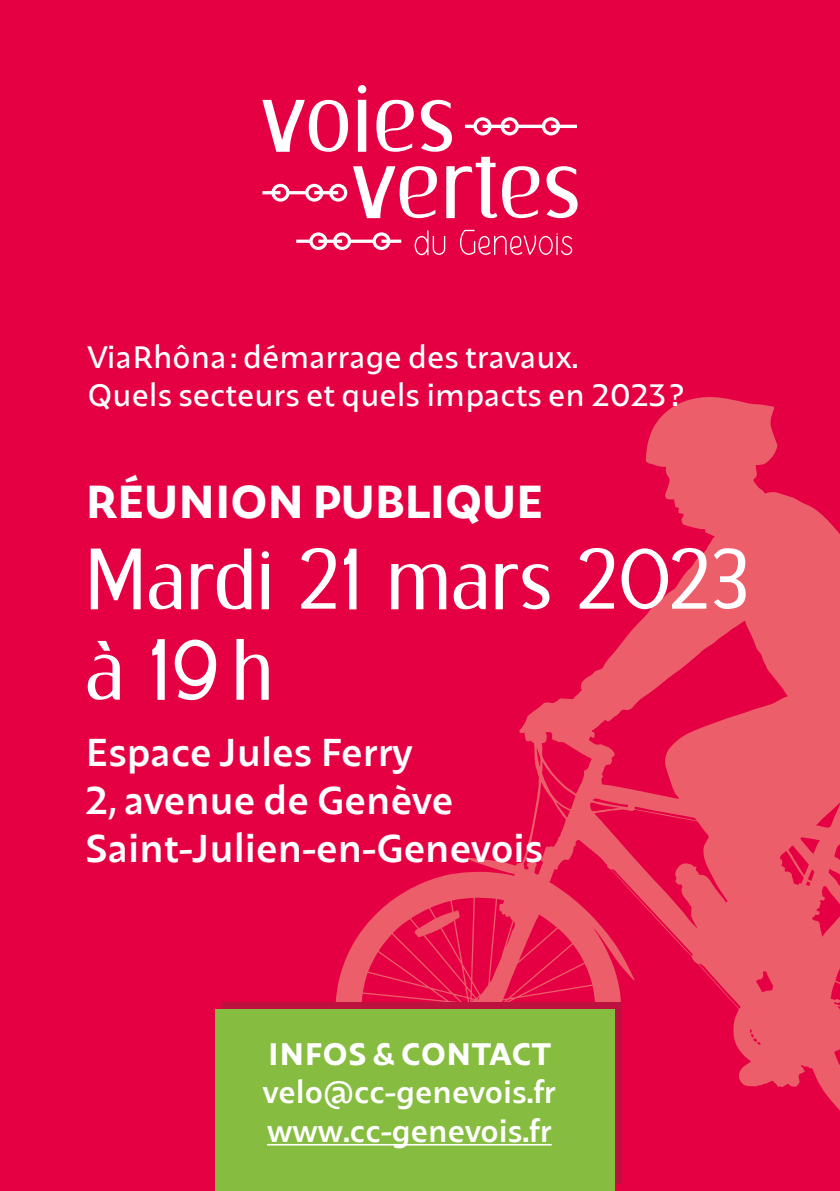
<style>
.page{position:relative;width:840px;height:1191px;background:#fff}
.page>*{position:absolute;margin:0;border:0;box-sizing:border-box;transform-origin:0 0}
.t1{font:300 86.8px/90.4px "Gelael";color:#fff}
.t2{font:700 47.6px "Maipo Sans";letter-spacing:-.025em;color:#fff}
.t3{font:600 40px/48px "Maipo Sans";color:#fff}
.t4{font:32px/38.4px "Maipo Sans";color:#fff}
.t5{font:600 32px/38.4px "Maipo Sans";color:#fff}
.t6{font:700 32px "Maipo Sans";color:#fff}
</style>
<div class="page">
<div style="left:0;top:0;width:839px;height:1191px;background:#e50043"></div>
<svg style="left:335px;top:397px;width:504px;height:712px"></svg>
<div style="left:222px;top:1002px;width:400px;height:181px;background:#bd1140"></div>
<div style="left:215px;top:1009px;width:399px;height:182px;background:#86bd40"></div>
<hr style="left:267px;top:1144px;width:284px;height:1px;background:#fff">
<svg style="left:414px;top:230px;width:31px;height:25px"></svg>
<svg style="left:460px;top:230px;width:112px;height:25px"></svg>
<svg style="left:296px;top:232px;width:105px;height:18px"></svg>
<svg style="left:262px;top:85px;width:315px;height:133px"></svg>
<p class="t4" style="left:87px;top:336px;width:598px">ViaRhôna: démarrage des travaux.<br>Quels secteurs et quels impacts en 2023?</p>
<h2 class="t2" style="left:85px;top:470px;width:460px">RÉUNION PUBLIQUE</h2>
<h1 class="t1" style="left:85px;top:532px;width:666px">Mardi 21 mars 2023 à 19h</h1>
<p class="t3" style="left:85px;top:726px;width:459px">Espace Jules Ferry<br>2, avenue de Genève<br>Saint-Julien-en-Genevois</p>
<p class="t6" style="left:267px;top:1032px;width:285px">INFOS &amp; CONTACT</p>
<p class="t5" style="left:263px;top:1071px;width:294px">velo@cc-genevois.fr www.cc-genevois.fr</p>
</div>
